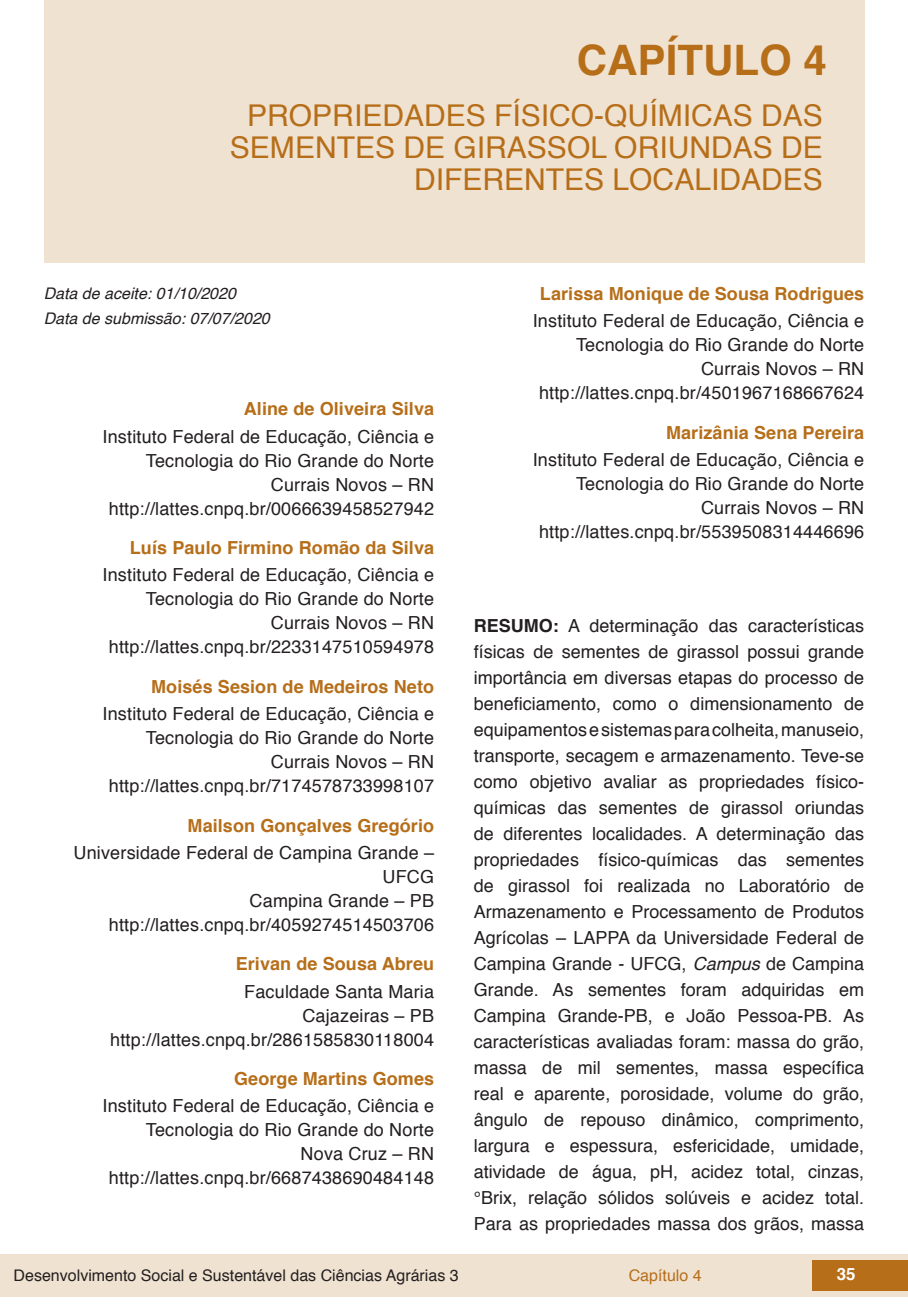
<style>
.page{position:relative;width:908px;height:1304px;background:#fff}
.page>*{position:absolute;margin:0;border:0;box-sizing:border-box;transform-origin:0 0}
.capítulos{font:700 42px "Helvetica";color:#b66e19}
.nome_artigos{font:30px/32px "Helvetica";color:#b66e19;text-align:right}
.Resumos_e_PC_TXT{font:18px/26px "Helvetica";color:#231f20;text-align:justify}
.info_autores{font:18px/24px "Helvetica";letter-spacing:.01em;color:#231f20;text-align:right}
.nome_autores{font:700 18px "Helvetica";letter-spacing:.005em;color:#b66e19}
.t1{font:700 16.8px "Helvetica";color:#fff}
.t2{font:16px "Helvetica";color:#231f20}
.data{font:italic 16px "Helvetica";color:#231f20}
.t3{font:16px "Helvetica";color:#b66e19}
.s1{font-weight:700}
.s2{font-style:italic}
</style>
<div class="page">
<div style="left:0;top:1254px;width:906px;height:43px;background:#f0e2d1"></div>
<div style="left:812px;top:1261px;width:95px;height:30px;background:#b66e19"></div>
<div style="left:44px;top:0;width:819px;height:263px;background:#f0e2d1"></div>
<p class="capítulos" style="left:576px;top:26px;width:251px">CAPÍTULO 4</p>
<p class="nome_artigos" style="left:230px;top:101px;width:594px">PROPRIEDADES FÍSICO-QUÍMICAS DAS<br>SEMENTES DE GIRASSOL ORIUNDAS DE<br>DIFERENTES LOCALIDADES</p>
<p class="data" style="left:44px;top:280px;width:194px">Data de aceite: 01/10/2020</p>
<p class="data" style="left:44px;top:306px;width:227px">Data de submissão: 07/07/2020</p>
<p class="nome_autores" style="left:244px;top:395px;width:192px">Aline de Oliveira Silva</p>
<p class="info_autores" style="left:102px;top:425px;width:333px">Instituto Federal de Educação, Ciência e<br>Tecnologia do Rio Grande do Norte</p>
<p class="info_autores" style="left:271px;top:473px;width:165px">Currais Novos – RN</p>
<p class="info_autores" style="left:109px;top:497px;width:326px">http://lattes.cnpq.br/0066639458527942</p>
<p class="nome_autores" style="left:130px;top:533px;width:305px">Luís Paulo Firmino Romão da Silva</p>
<p class="info_autores" style="left:102px;top:564px;width:333px">Instituto Federal de Educação, Ciência e<br>Tecnologia do Rio Grande do Norte</p>
<p class="info_autores" style="left:271px;top:612px;width:165px">Currais Novos – RN</p>
<p class="info_autores" style="left:109px;top:636px;width:326px">http://lattes.cnpq.br/2233147510594978</p>
<p class="nome_autores" style="left:151px;top:672px;width:284px">Moisés Sesion de Medeiros Neto</p>
<p class="info_autores" style="left:102px;top:702px;width:333px">Instituto Federal de Educação, Ciência e<br>Tecnologia do Rio Grande do Norte</p>
<p class="info_autores" style="left:271px;top:750px;width:165px">Currais Novos – RN</p>
<p class="info_autores" style="left:109px;top:774px;width:326px">http://lattes.cnpq.br/7174578733998107</p>
<p class="nome_autores" style="left:187px;top:811px;width:248px">Mailson Gonçalves Gregório</p>
<p class="info_autores" style="left:73px;top:841px;width:362px">Universidade Federal de Campina Grande –<br>UFCG</p>
<p class="info_autores" style="left:249px;top:889px;width:186px">Campina Grande – PB</p>
<p class="info_autores" style="left:109px;top:913px;width:326px">http://lattes.cnpq.br/4059274514503706</p>
<p class="nome_autores" style="left:236px;top:949px;width:200px">Erivan de Sousa Abreu</p>
<p class="info_autores" style="left:244px;top:980px;width:191px">Faculdade Santa Maria</p>
<p class="info_autores" style="left:302px;top:1004px;width:133px">Cajazeiras – PB</p>
<p class="info_autores" style="left:110px;top:1028px;width:325px">http://lattes.cnpq.br/2861585830118004</p>
<p class="nome_autores" style="left:234px;top:1064px;width:201px">George Martins Gomes</p>
<p class="info_autores" style="left:102px;top:1094px;width:333px">Instituto Federal de Educação, Ciência e<br>Tecnologia do Rio Grande do Norte</p>
<p class="info_autores" style="left:300px;top:1142px;width:135px">Nova Cruz – RN</p>
<p class="info_autores" style="left:109px;top:1166px;width:326px">http://lattes.cnpq.br/6687438690484148</p>
<p class="nome_autores" style="left:539px;top:279px;width:326px">Larissa Monique de Sousa Rodrigues</p>
<p class="info_autores" style="left:532px;top:310px;width:333px">Instituto Federal de Educação, Ciência e<br>Tecnologia do Rio Grande do Norte</p>
<p class="info_autores" style="left:700px;top:358px;width:165px">Currais Novos – RN</p>
<p class="info_autores" style="left:539px;top:382px;width:326px">http://lattes.cnpq.br/4501967168667624</p>
<p class="nome_autores" style="left:665px;top:418px;width:199px">Marizânia Sena Pereira</p>
<p class="info_autores" style="left:532px;top:448px;width:333px">Instituto Federal de Educação, Ciência e<br>Tecnologia do Rio Grande do Norte</p>
<p class="info_autores" style="left:700px;top:496px;width:165px">Currais Novos – RN</p>
<p class="info_autores" style="left:539px;top:520px;width:326px">http://lattes.cnpq.br/5539508314446696</p>
<p class="Resumos_e_PC_TXT" style="left:473px;top:613px;width:392px"><span class="s1">RESUMO:</span> A determinação das características físicas de sementes de girassol possui grande importância em diversas etapas do processo de beneficiamento, como o dimensionamento de equipamentos e sistemas para colheita, manuseio, transporte, secagem e armazenamento. Teve-se como objetivo avaliar as propriedades físico&shy;químicas das sementes de girassol oriundas de diferentes localidades. A determinação das propriedades físico-químicas das sementes de girassol foi realizada no Laboratório de Armazenamento e Processamento de Produtos Agrícolas – LAPPA da Universidade Federal de Campina Grande - UFCG, <span class="s2">Campus</span> de Campina Grande. As sementes foram adquiridas em Campina Grande-PB, e João Pessoa-PB. As características avaliadas foram: massa do grão, massa de mil sementes, massa específica real e aparente, porosidade, volume do grão, ângulo de repouso dinâmico, comprimento, largura e espessura, esfericidade, umidade, atividade de água, pH, acidez total, cinzas, °Brix, relação sólidos solúveis e acidez total.<br>Para as propriedades massa dos grãos, massa</p>
<p class="t2" style="left:14px;top:1263px;width:446px">Desenvolvimento Social e Sustentável das Ciências Agrárias 3</p>
<p class="t3" style="left:628px;top:1263px;width:74px">Capítulo 4</p>
<p class="t1" style="left:836px;top:1261px;width:20px">35</p>
</div>
